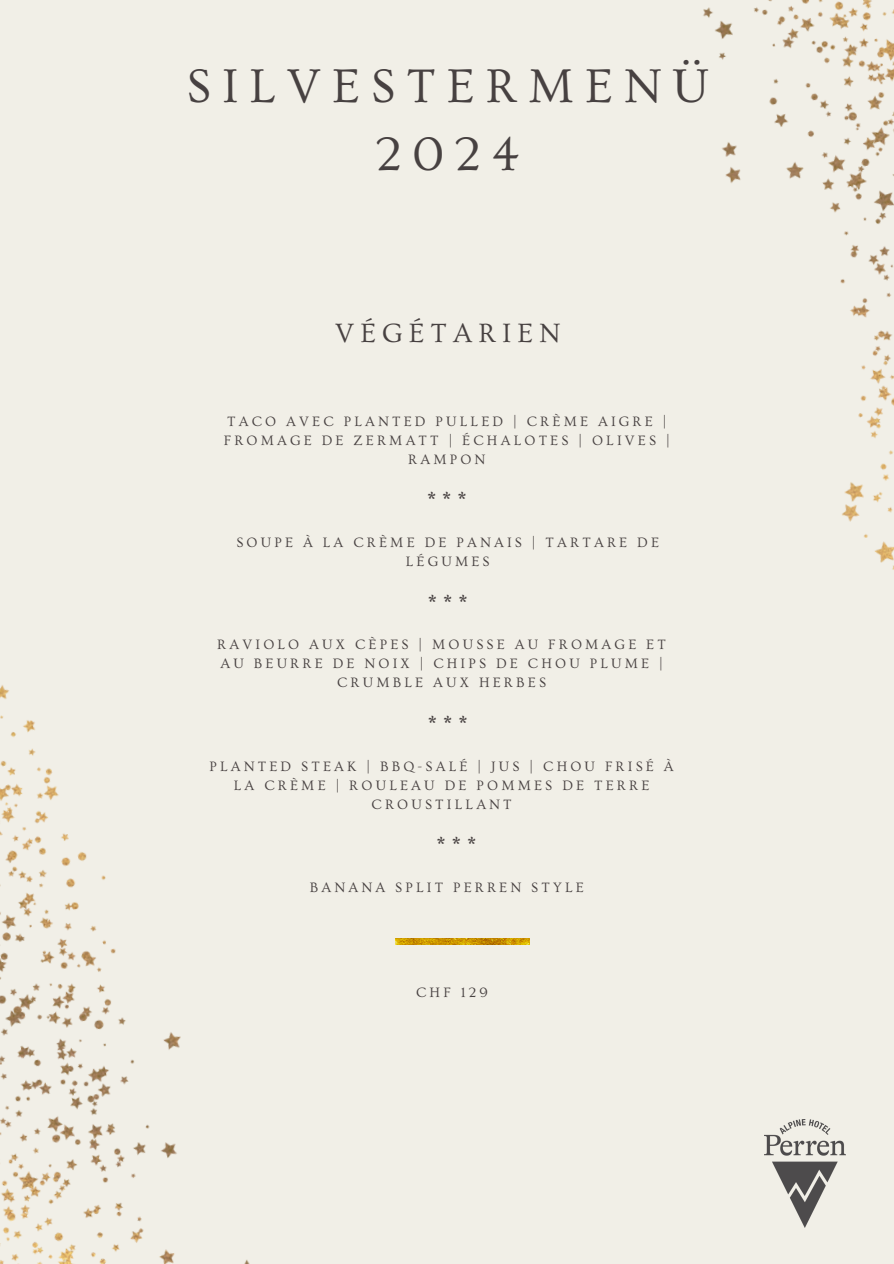
<style>
.page{position:relative;width:894px;height:1264px;background:#fff}
.page>*{position:absolute;margin:0;border:0;box-sizing:border-box;transform-origin:0 0}
.t1{font:49.5px/68.7px "Ovo";letter-spacing:.22em;color:#474141;text-align:center}
.t2{font:27.75px "Ovo";letter-spacing:.22em;color:#474141}
.t3{font:24.75px "Ovo";color:#474141}
.t4{font:14.25px/19px "Ovo";letter-spacing:.22em;color:#474141;text-align:center}
</style>
<div class="page">
<div style="left:0;top:0;width:893px;height:1263px;background:#f1efe7"></div>
<img style="left:0;top:685px;width:249px;height:578px">
<img style="left:703px;top:0;width:190px;height:570px">
<img style="left:395px;top:938px;width:134px;height:6px">
<img style="left:764px;top:1119px;width:80px;height:108px">
<p class="t1" style="left:186px;top:52px;width:523px">SILVESTERMENÜ<br>2024</p>
<p class="t2" style="left:335px;top:318px;width:226px">VÉGÉTARIEN</p>
<p class="t4" style="left:224px;top:412px;width:447px">TACO AVEC PLANTED PULLED | CRÈME AIGRE |<br>FROMAGE DE ZERMATT | ÉCHALOTES | OLIVES |<br>RAMPON</p>
<p class="t3" style="left:426px;top:488px;width:42px">***</p>
<p class="t4" style="left:236px;top:533px;width:424px">SOUPE À LA CRÈME DE PANAIS | TARTARE DE<br>LÉGUMES</p>
<p class="t3" style="left:427px;top:590px;width:42px">***</p>
<p class="t4" style="left:217px;top:635px;width:450px">RAVIOLO AUX CÈPES | MOUSSE AU FROMAGE ET<br>AU BEURRE DE NOIX | CHIPS DE CHOU PLUME |<br>CRUMBLE AUX HERBES</p>
<p class="t3" style="left:427px;top:711px;width:42px">***</p>
<p class="t4" style="left:209px;top:756px;width:465px">PLANTED STEAK | BBQ-SALÉ | JUS | CHOU FRISÉ À<br>LA CRÈME | ROULEAU DE POMMES DE TERRE<br>CROUSTILLANT</p>
<p class="t3" style="left:436px;top:833px;width:42px">***</p>
<p class="t4" style="left:310px;top:878px;width:275px">BANANA SPLIT PERREN STYLE</p>
<p class="t4" style="left:416px;top:983px;width:73px">CHF 129</p>
</div>
